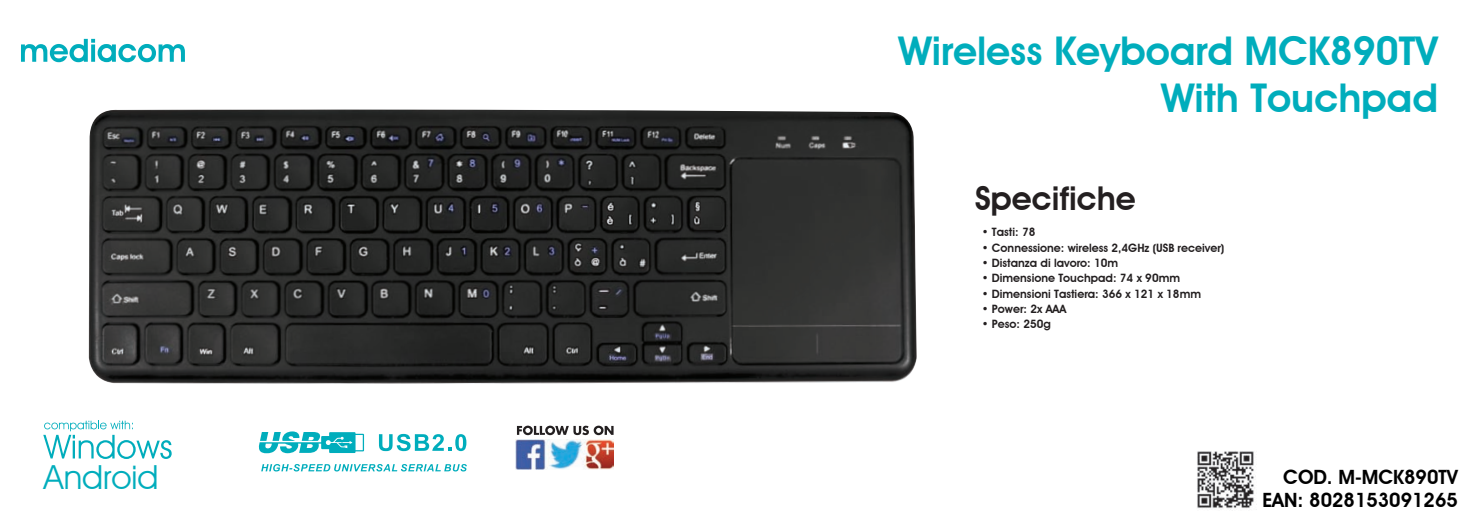
<style>
.page{position:relative;width:1474px;height:521px;background:#fff}
.page>*{position:absolute;margin:0;border:0;box-sizing:border-box;transform-origin:0 0}
.t1{font:600 39.55px/47.6px "Avant Garde IT Cby BT";color:#00adbc;text-align:right}
.t2{font:33.25px "Avant Garde IT Cby BT";color:#00adbc}
.t3{font:600 32.9px "Avant Garde IT Cby BT";color:#231f20}
.t4{font:600 19.6px/23.6px "Avant Garde IT Cby BT";color:#000;text-align:right}
.t5{font:600 11.55px "Avant Garde IT Cby BT";color:#231f20}
</style>
<div class="page">
<svg style="left:258px;top:431px;width:106px;height:22px"></svg>
<svg style="left:379px;top:434px;width:87px;height:17px"></svg>
<svg style="left:261px;top:464px;width:206px;height:7px"></svg>
<svg style="left:43px;top:421px;width:129px;height:38px"></svg>
<svg style="left:517px;top:426px;width:96px;height:9px"></svg>
<img style="left:515px;top:440px;width:98px;height:29px">
<svg style="left:21px;top:39px;width:164px;height:23px"></svg>
<img style="left:89px;top:109px;width:827px;height:275px">
<img style="left:1197px;top:451px;width:60px;height:59px">
<h2 class="t2" style="left:44px;top:457px;width:116px">Android</h2>
<h1 class="t1" style="left:898px;top:27px;width:541px">Wireless Keyboard MCK890TV<br>With Touchpad</h1>
<h3 class="t3" style="left:975px;top:178px;width:162px">Specifiche</h3>
<p class="t5" style="left:981px;top:225px;width:55px">• Tasti: 78</p>
<p class="t5" style="left:981px;top:241px;width:244px">• Connessione: wireless 2,4GHz (USB receiver)</p>
<p class="t5" style="left:981px;top:256px;width:138px">• Distanza di lavoro: 10m</p>
<p class="t5" style="left:981px;top:271px;width:200px">• Dimensione Touchpad: 74 x 90mm</p>
<p class="t5" style="left:981px;top:286px;width:221px">• Dimensioni Tastiera: 366 x 121 x 18mm</p>
<p class="t5" style="left:981px;top:302px;width:86px">• Power: 2x AAA</p>
<p class="t5" style="left:981px;top:317px;width:71px">• Peso: 250g</p>
<h3 class="t4" style="left:1262px;top:465px;width:197px">COD. M-MCK890TV<br>EAN: 8028153091265</h3>
</div>
